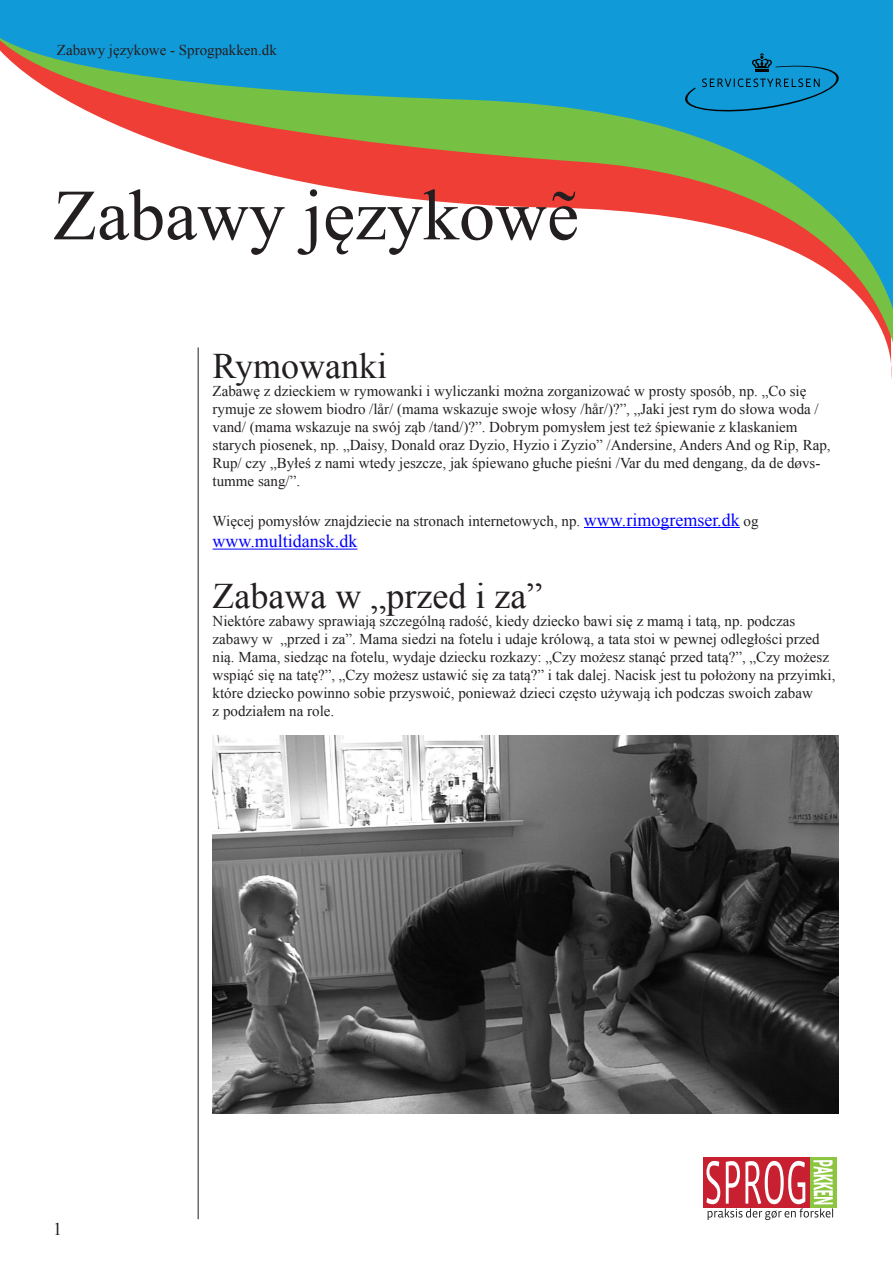
<style>
.page{position:relative;width:893px;height:1263px;background:#fff}
.page>*{position:absolute;margin:0;border:0;box-sizing:border-box;transform-origin:0 0}
.t1{font:72px "Times New Roman";color:#231f20}
.t2{font:36px "Times New Roman";color:#231f20}
.t3{font:18px "Times New Roman";color:#00f}
.t4{font:18px "Times New Roman";color:#231f20}
.t5{font:15px/18px "Times New Roman";color:#231f20}
.s1{font-size:18px;color:#00f}
</style>
<div class="page">
<hr style="left:584px;top:527px;width:156px;height:1px;background:#00f">
<hr style="left:213px;top:549px;width:144px;height:1px;background:#00f">
<img style="left:213px;top:735px;width:626px;height:378px">
<svg style="left:0;top:0;width:893px;height:361px"></svg>
<svg style="left:684px;top:53px;width:156px;height:62px;background:#0f8dc5"></svg>
<img style="left:704px;top:1207px;width:133px;height:13px">
<img style="left:704px;top:1157px;width:133px;height:50px">
<img style="left:706px;top:1161px;width:99px;height:43px">
<img style="left:725px;top:1208px;width:108px;height:10px">
<img style="left:813px;top:1160px;width:20px;height:44px">
<hr style="left:198px;top:347px;width:1px;height:872px;background:#231f20">
<p class="t5" style="left:57px;top:41px;width:221px">Zabawy językowe - Sprogpakken.dk</p>
<p class="t1" style="left:53px;top:167px;width:527px">Zabawy językowẽ</p>
<p class="t2" style="left:213px;top:342px;width:176px">Rymowanki</p>
<p class="t5" style="left:213px;top:382px;width:620px">Zabawę z dzieckiem w rymowanki i wyliczanki można zorganizować w prosty sposób, np. „Co się rymuje ze słowem biodro /lår/ (mama wskazuje swoje włosy /hår/)?”, „Jaki jest rym do słowa woda / vand/ (mama wskazuje na swój ząb /tand/)?”. Dobrym pomysłem jest też śpiewanie z klaskaniem starych piosenek, np. „Daisy, Donald oraz Dyzio, Hyzio i Zyzio” /Andersine, Anders And og Rip, Rap, Rup/ czy „Byłeś z nami wtedy jeszcze, jak śpiewano głuche pieśni /Var du med dengang, da de døvs&shy;tumme sang/”.</p>
<p class="t5" style="left:213px;top:511px;width:547px">Więcej pomysłów znajdziecie na stronach internetowych, np. <span class="s1">www.rimogremser.dk</span> og</p>
<p class="t3" style="left:213px;top:529px;width:146px">www.multidansk.dk</p>
<p class="t2" style="left:213px;top:572px;width:331px">Zabawa w „przed i za”</p>
<p class="t5" style="left:213px;top:612px;width:624px">Niektóre zabawy sprawiają szczególną radość, kiedy dziecko bawi się z mamą i tatą, np. podczas zabawy w „przed i za”. Mama siedzi na fotelu i udaje królową, a tata stoi w pewnej odległości przed nią. Mama, siedząc na fotelu, wydaje dziecku rozkazy: „Czy możesz stanąć przed tatą?”, „Czy możesz wspiąć się na tatę?”, „Czy możesz ustawić się za tatą?” i tak dalej. Nacisk jest tu położony na przyimki, które dziecko powinno sobie przyswoić, ponieważ dzieci często używają ich podczas swoich zabaw<br>z podziałem na role.</p>
<p class="t4" style="left:53px;top:1216px;width:10px">1</p>
</div>
